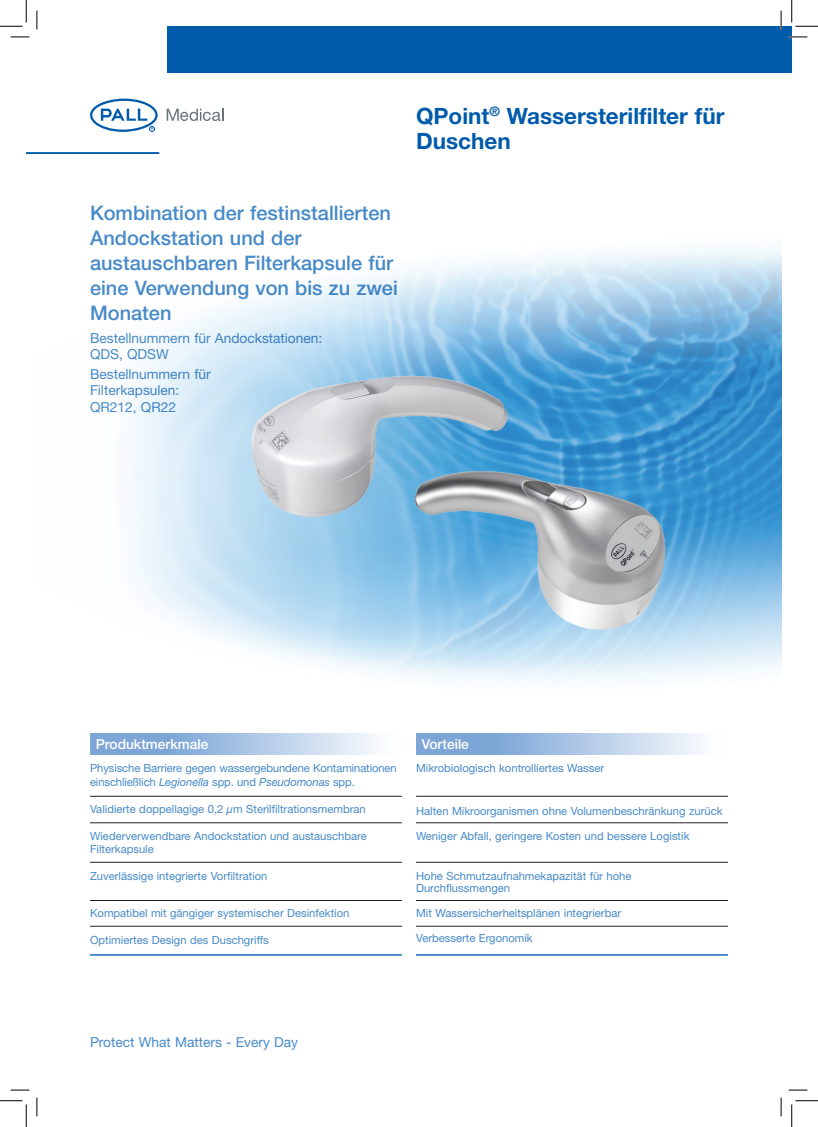
<style>
.page{position:relative;width:818px;height:1127px;background:#fff}
.page>*{position:absolute;margin:0;border:0;box-sizing:border-box;transform-origin:0 0}
.t1{font:700 22.5px/25px "Helvetica Neue LT Std";color:#015bab}
.t2{font:500 20px/25px "Helvetica Neue LT Std";color:#478ac8}
.t3{font:13.75px/16.2px "Helvetica Neue LT Std";color:#478ac8}
.t4{font:500 13.75px "Helvetica Neue LT Std";color:#fff}
.t5{font:11.25px/13.5px "Helvetica Neue LT Std";color:#478ac8}
.s1{font-style:italic}
</style>
<div class="page">
<img style="left:129px;top:248px;width:652px;height:434px">
<hr style="left:26px;top:152px;width:133px;height:2px;background:#015bab">
<div style="left:167px;top:26px;width:625px;height:46px;background:#015bab"></div>
<svg style="left:167px;top:109px;width:56px;height:12px"></svg>
<svg style="left:90px;top:99px;width:68px;height:33px"></svg>
<svg style="left:90px;top:733px;width:285px;height:21px;background:#a8c3e4"></svg>
<hr style="left:90px;top:795px;width:312px;height:1px;background:#231f20">
<svg style="left:416px;top:733px;width:285px;height:21px;background:#a8c3e4"></svg>
<hr style="left:416px;top:795px;width:312px;height:1px;background:#231f20">
<hr style="left:90px;top:822px;width:312px;height:1px;background:#231f20">
<hr style="left:416px;top:822px;width:312px;height:1px;background:#231f20">
<hr style="left:90px;top:925px;width:312px;height:1px;background:#231f20">
<hr style="left:416px;top:925px;width:312px;height:1px;background:#231f20">
<hr style="left:90px;top:861px;width:312px;height:1px;background:#231f20">
<hr style="left:416px;top:861px;width:312px;height:1px;background:#231f20">
<hr style="left:90px;top:899px;width:312px;height:1px;background:#231f20">
<hr style="left:416px;top:899px;width:312px;height:1px;background:#231f20">
<hr style="left:90px;top:953px;width:312px;height:2px;background:#478ac8">
<hr style="left:416px;top:953px;width:312px;height:2px;background:#478ac8">
<img style="left:187px;top:316px;width:358px;height:225px">
<img style="left:324px;top:454px;width:385px;height:221px">
<svg style="left:11px;top:36px;width:18px;height:2px"></svg>
<svg style="left:788px;top:36px;width:19px;height:2px"></svg>
<svg style="left:11px;top:1089px;width:18px;height:1px"></svg>
<svg style="left:788px;top:1089px;width:19px;height:1px"></svg>
<svg style="left:36px;top:11px;width:2px;height:18px"></svg>
<svg style="left:36px;top:1097px;width:2px;height:18px"></svg>
<svg style="left:780px;top:11px;width:2px;height:18px"></svg>
<svg style="left:780px;top:1097px;width:2px;height:18px"></svg>
<svg style="left:0;top:0;width:27px;height:27px"></svg>
<svg style="left:0;top:1100px;width:27px;height:26px"></svg>
<svg style="left:791px;top:0;width:27px;height:27px"></svg>
<svg style="left:791px;top:1100px;width:27px;height:26px"></svg>
<h1 class="t1" style="left:416px;top:103px;width:310px">QPoint<sup>®</sup> Wassersterilfilter für<br>Duschen</h1>
<h2 class="t2" style="left:90px;top:200px;width:309px">Kombination der festinstallierten<br>Andockstation und der austauschbaren Filterkapsule für eine Verwendung von bis zu zwei<br>Monaten</h2>
<p class="t3" style="left:90px;top:330px;width:234px">Bestellnummern für Andockstationen:<br>QDS, QDSW</p>
<p class="t3" style="left:90px;top:366px;width:122px">Bestellnummern für<br>Filterkapsulen:<br>QR212, QR22</p>
<p class="t4" style="left:96px;top:735px;width:114px">Produktmerkmale</p>
<p class="t5" style="left:90px;top:761px;width:308px">Physische Barriere gegen wassergebundene Kontaminationen einschließlich <span class="s1">Legionella</span> spp. und <span class="s1">Pseudomonas</span> spp.</p>
<p class="t5" style="left:90px;top:801px;width:277px">Validierte doppellagige 0,2 <span class="s1">µ</span>m Sterilfiltrationsmembran</p>
<p class="t5" style="left:90px;top:828px;width:278px">Wiederverwendbare Andockstation und austauschbare<br>Filterkapsule</p>
<p class="t5" style="left:90px;top:869px;width:179px">Zuverlässige integrierte Vorfiltration</p>
<p class="t5" style="left:90px;top:906px;width:261px">Kompatibel mit gängiger systemischer Desinfektion</p>
<p class="t5" style="left:90px;top:933px;width:180px">Optimiertes Design des Duschgriffs</p>
<p class="t4" style="left:422px;top:735px;width:49px">Vorteile</p>
<p class="t5" style="left:416px;top:761px;width:190px">Mikrobiologisch kontrolliertes Wasser</p>
<p class="t5" style="left:416px;top:803px;width:308px">Halten Mikroorganismen ohne Volumenbeschränkung zurück</p>
<p class="t5" style="left:416px;top:828px;width:275px">Weniger Abfall, geringere Kosten und bessere Logistik</p>
<p class="t5" style="left:416px;top:869px;width:217px;line-height:12.5px">Hohe Schmutzaufnahmekapazität für hohe<br>Durchflussmengen</p>
<p class="t5" style="left:416px;top:906px;width:207px">Mit Wassersicherheitsplänen integrierbar</p>
<p class="t5" style="left:416px;top:931px;width:118px">Verbesserte Ergonomik</p>
<p class="t3" style="left:90px;top:1033px;width:209px">Protect What Matters - Every Day</p>
</div>
